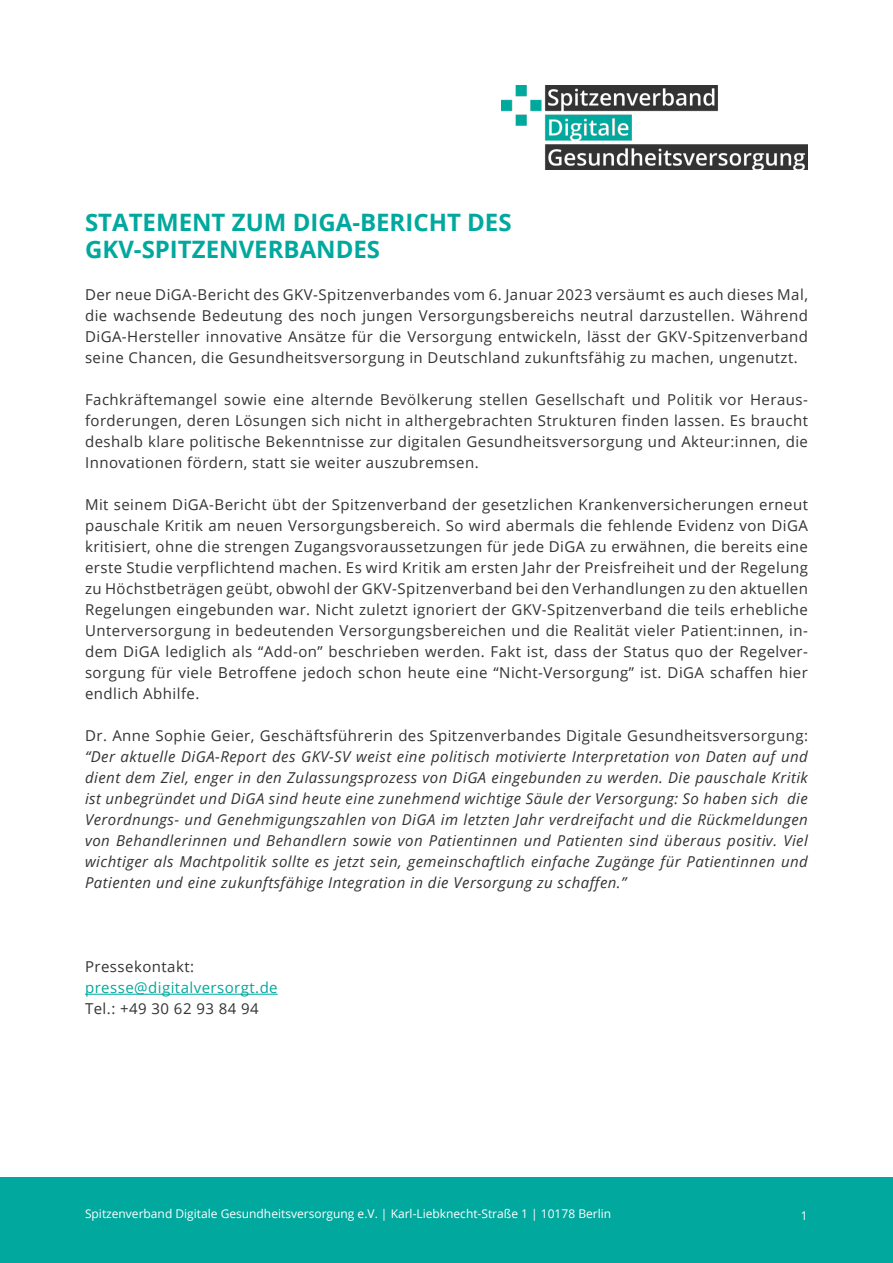
<style>
.page{position:relative;width:893px;height:1263px;background:#fff}
.page>*{position:absolute;margin:0;border:0;box-sizing:border-box;transform-origin:0 0}
.Grosse_Überschrift{font:700 24px/27px "Open Sans";color:#00a89e}
.Lauftext{font:15px/21px "Open Sans";letter-spacing:.03em;color:#333;text-align:justify}
.Lauftext-2{font:italic 15px/21px "Open Sans";letter-spacing:.03em;color:#333;text-align:justify}
.Lauftext-3{font:15px "Open Sans";letter-spacing:.03em;color:#00a89e}
.t1{font:12px "Open Sans";color:#fff}
.s1{font-style:normal}
</style>
<div class="page">
<div style="left:0;top:1178px;width:893px;height:85px;background:#00a89e"></div>
<img style="left:501px;top:85px;width:307px;height:84px">
<hr style="left:85px;top:994px;width:193px;height:1px;background:#00a89e">
<p class="Grosse_Überschrift" style="left:85px;top:208px;width:428px">STATEMENT ZUM DIGA-BERICHT DES<br>GKV-SPITZENVERBANDES</p>
<p class="Lauftext" style="left:85px;top:284px;width:724px">Der neue DiGA-Bericht des GKV-Spitzenverbandes vom 6. Januar 2023 versäumt es auch dieses Mal, die wachsende Bedeutung des noch jungen Versorgungsbereichs neutral darzustellen. Während DiGA-Hersteller innovative Ansätze für die Versorgung entwickeln, lässt der GKV-Spitzenverband seine Chancen, die Gesundheitsversorgung in Deutschland zukunftsfähig zu machen, ungenutzt.</p>
<p class="Lauftext" style="left:85px;top:389px;width:724px">Fachkräftemangel sowie eine alternde Bevölkerung stellen Gesellschaft und Politik vor Heraus&shy;forderungen, deren Lösungen sich nicht in althergebrachten Strukturen finden lassen. Es braucht deshalb klare politische Bekenntnisse zur digitalen Gesundheitsversorgung und Akteur:innen, die Innovationen fördern, statt sie weiter auszubremsen.</p>
<p class="Lauftext" style="left:85px;top:494px;width:724px">Mit seinem DiGA-Bericht übt der Spitzenverband der gesetzlichen Krankenversicherungen erneut pauschale Kritik am neuen Versorgungsbereich. So wird abermals die fehlende Evidenz von DiGA kritisiert, ohne die strengen Zugangsvoraussetzungen für jede DiGA zu erwähnen, die bereits eine erste Studie verpflichtend machen. Es wird Kritik am ersten Jahr der Preisfreiheit und der Regelung zu Höchstbeträgen geübt, obwohl der GKV-Spitzenverband bei den Verhandlungen zu den aktuellen Regelungen eingebunden war. Nicht zuletzt ignoriert der GKV-Spitzenverband die teils erhebliche Unterversorgung in bedeutenden Versorgungsbereichen und die Realität vieler Patient:innen, in&shy;dem DiGA lediglich als “Add-on” beschrieben werden. Fakt ist, dass der Status quo der Regelver&shy;sorgung für viele Betroffene jedoch schon heute eine “Nicht-Versorgung” ist. DiGA schaffen hier endlich Abhilfe.</p>
<p class="Lauftext-2" style="left:85px;top:725px;width:724px"><span class="s1">Dr. Anne Sophie Geier, Geschäftsführerin des Spitzenverbandes Digitale Gesundheitsversorgung: </span>“Der aktuelle DiGA-Report des GKV-SV weist eine politisch motivierte Interpretation von Daten auf und dient dem Ziel, enger in den Zulassungsprozess von DiGA eingebunden zu werden. Die pauschale Kritik ist unbegründet und DiGA sind heute eine zunehmend wichtige Säule der Versorgung: So haben sich die Verordnungs- und Genehmigungszahlen von DiGA im letzten Jahr verdreifacht und die Rückmeldungen von Behandlerinnen und Behandlern sowie von Patientinnen und Patienten sind überaus positiv. Viel wichtiger als Machtpolitik sollte es jetzt sein, gemeinschaftlich einfache Zugänge für Patientinnen und Patienten und eine zukunftsfähige Integration in die Versorgung zu schaffen.”</p>
<p class="Lauftext" style="left:85px;top:956px;width:111px">Pressekontakt:</p>
<p class="Lauftext-3" style="left:85px;top:977px;width:194px">presse@digitalversorgt.de</p>
<p class="Lauftext" style="left:85px;top:998px;width:175px">Tel.: +49 30 62 93 84 94</p>
<p class="t1" style="left:85px;top:1206px;width:528px">Spitzenverband Digitale Gesundheitsversorgung e.V. | Karl-Liebknecht-Straße 1 | 10178 Berlin</p>
<p class="t1" style="left:801px;top:1207px;width:8px">1</p>
</div>
